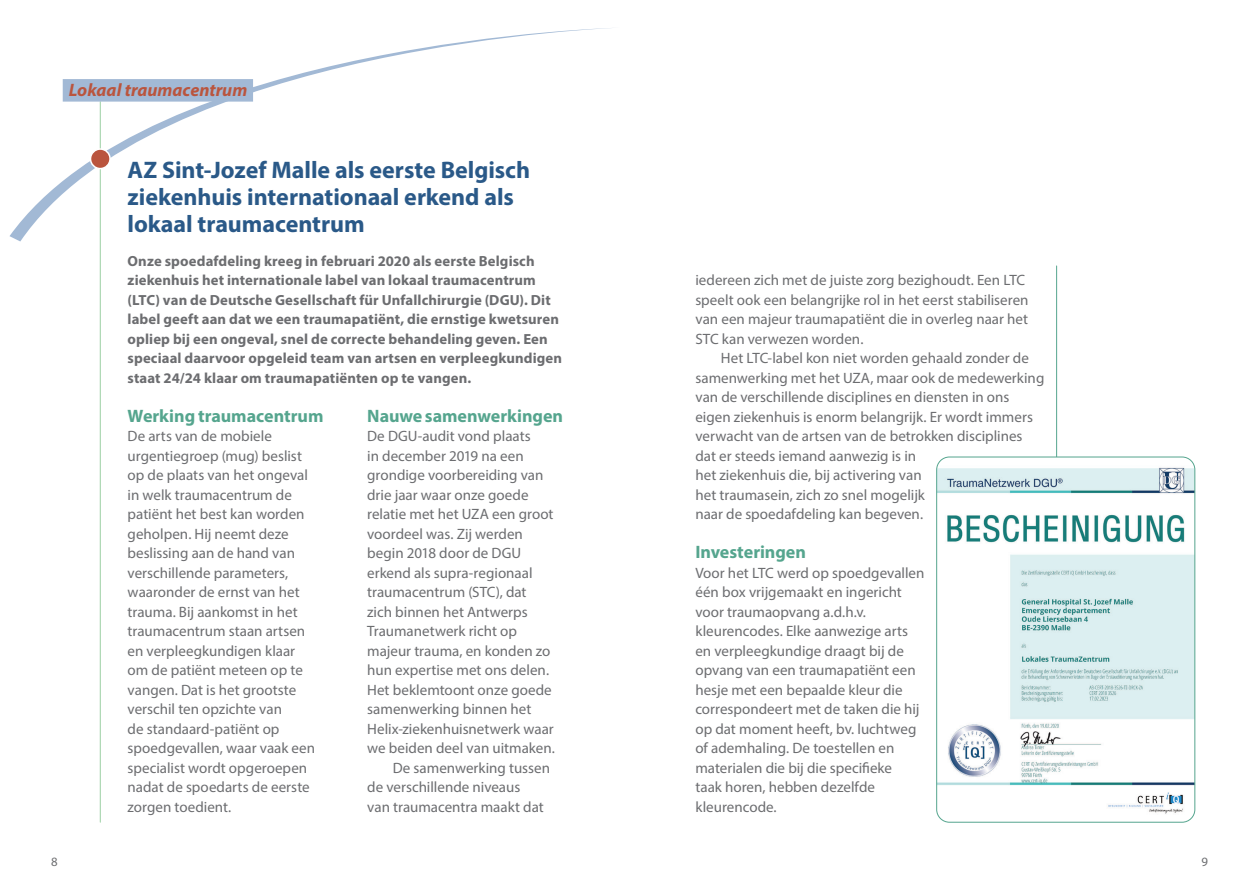
<style>
.page{position:relative;width:1259px;height:893px;background:#fff}
.page>*{position:absolute;margin:0;border:0;box-sizing:border-box;transform-origin:0 0}
.t1{font:700 24px/27px "Myriad Pro";letter-spacing:-.005em;color:#2a5988}
.t2{font:700 18px "Myriad Pro";color:#55a58e}
.t3{font:italic 700 18px "Myriad Pro";color:#ba553e}
.t4{font:15px/19.5px "Myriad Pro";color:#6c6d70}
.t5{font:700 14.7px/19.5px "Myriad Pro";letter-spacing:.005em;color:#6c6d70}
.t6{font:12.75px "Myriad Pro";color:#6c6d70}
</style>
<div class="page">
<hr style="left:100px;top:102px;width:1px;height:720px;background:#9bcfa3">
<svg style="left:10px;top:28px;width:601px;height:213px"></svg>
<div style="left:91px;top:149px;width:19px;height:20px;background:#ba553e;border-radius:50%"></div>
<div style="left:90px;top:148px;width:21px;height:21px;border:2px solid #fff;border-radius:50%"></div>
<hr style="left:1056px;top:266px;width:1px;height:246px;background:#55a58e">
<img style="left:936px;top:457px;width:258px;height:365px">
<div style="left:936px;top:457px;width:259px;height:366px;border:1px solid #55a58e;border-radius:13px"></div>
<div style="left:63px;top:79px;width:190px;height:23px;background:#a2b9d5;border:2px solid #a2b9d5"></div>
<p class="t3" style="left:69px;top:78px;width:180px">Lokaal traumacentrum</p>
<h1 class="t1" style="left:128px;top:155px;width:404px">AZ Sint-Jozef Malle als eerste Belgisch ziekenhuis internationaal erkend als lokaal traumacentrum</h1>
<p class="t5" style="left:128px;top:250px;width:436px">Onze spoedafdeling kreeg in februari 2020 als eerste Belgisch ziekenhuis het internationale label van lokaal traumacentrum (LTC) van de Deutsche Gesellschaft für Unfallchirurgie (DGU). Dit label geeft aan dat we een traumapatiënt, die ernstige kwetsuren opliep bij een ongeval, snel de correcte behandeling geven. Een speciaal daarvoor opgeleid team van artsen en verpleegkundigen staat 24/24 klaar om traumapatiënten op te vangen.</p>
<p class="t2" style="left:128px;top:404px;width:197px">Werking traumacentrum</p>
<p class="t4" style="left:128px;top:426px;width:189px">De arts van de mobiele urgentiegroep (mug) beslist op de plaats van het ongeval in welk traumacentrum de patiënt het best kan worden geholpen. Hij neemt deze beslissing aan de hand van verschillende parameters, waaronder de ernst van het trauma. Bij aankomst in het traumacentrum staan artsen en verpleegkundigen klaar om de patiënt meteen op te vangen. Dat is het grootste verschil ten opzichte van<br>de standaard-patiënt op spoedgevallen, waar vaak een specialist wordt opgeroepen nadat de spoedarts de eerste zorgen toedient.</p>
<p class="t2" style="left:367px;top:404px;width:197px">Nauwe samenwerkingen</p>
<p class="t4" style="left:367px;top:426px;width:165px">De DGU-audit vond plaats</p>
<p class="t4" style="left:367px;top:446px;width:158px">in december 2019 na een</p>
<p class="t4" style="left:367px;top:465px;width:178px">grondige voorbereiding van</p>
<p class="t4" style="left:367px;top:485px;width:163px">drie jaar waar onze goede</p>
<p class="t4" style="left:367px;top:504px;width:188px">relatie met het UZA een groot</p>
<p class="t4" style="left:367px;top:524px;width:157px">voordeel was. Zij werden</p>
<p class="t4" style="left:367px;top:543px;width:155px">begin 2018 door de DGU</p>
<p class="t4" style="left:367px;top:563px;width:167px">erkend als supra-regionaal</p>
<p class="t4" style="left:367px;top:582px;width:161px">traumacentrum (STC), dat</p>
<p class="t4" style="left:367px;top:602px;width:162px">zich binnen het Antwerps</p>
<p class="t4" style="left:367px;top:621px;width:151px">Traumanetwerk richt op</p>
<p class="t4" style="left:367px;top:641px;width:185px">majeur trauma, en konden zo</p>
<p class="t4" style="left:367px;top:660px;width:183px">hun expertise met ons delen.</p>
<p class="t4" style="left:367px;top:680px;width:186px">Het beklemtoont onze goede</p>
<p class="t4" style="left:367px;top:699px;width:166px">samenwerking binnen het</p>
<p class="t4" style="left:367px;top:719px;width:188px">Helix-ziekenhuisnetwerk waar</p>
<p class="t4" style="left:367px;top:738px;width:189px">we beiden deel van uitmaken.</p>
<p class="t4" style="left:393px;top:758px;width:159px">De samenwerking tussen</p>
<p class="t4" style="left:367px;top:777px;width:155px">de verschillende niveaus</p>
<p class="t4" style="left:367px;top:797px;width:178px">van traumacentra maakt dat</p>
<p class="t4" style="left:695px;top:270px;width:335px">iedereen zich met de juiste zorg bezighoudt. Een LTC speelt ook een belangrijke rol in het eerst stabiliseren van een majeur traumapatiënt die in overleg naar het STC kan verwezen worden.</p>
<p class="t4" style="left:695px;top:348px;width:350px;text-indent:26px">Het LTC-label kon niet worden gehaald zonder de samenwerking met het UZA, maar ook de medewerking van de verschillende disciplines en diensten in ons eigen ziekenhuis is enorm belangrijk. Er wordt immers verwacht van de artsen van de betrokken disciplines dat er steeds iemand aanwezig is in<br>het ziekenhuis die, bij activering van<br>het traumasein, zich zo snel mogelijk<br>naar de spoedafdeling kan begeven.</p>
<p class="t2" style="left:695px;top:540px;width:112px">Investeringen</p>
<p class="t4" style="left:695px;top:563px;width:231px">Voor het LTC werd op spoedgevallen één box vrijgemaakt en ingericht voor traumaopvang a.d.h.v. kleurencodes. Elke aanwezige arts en verpleegkundige draagt bij de opvang van een traumapatiënt een hesje met een bepaalde kleur die correspondeert met de taken die hij op dat moment heeft, bv. luchtweg of ademhaling. De toestellen en materialen die bij die specifieke<br>taak horen, hebben dezelfde kleurencode.</p>
<p class="t6" style="left:51px;top:854px;width:8px">8</p>
<p class="t6" style="left:1201px;top:854px;width:8px">9</p>
</div>
